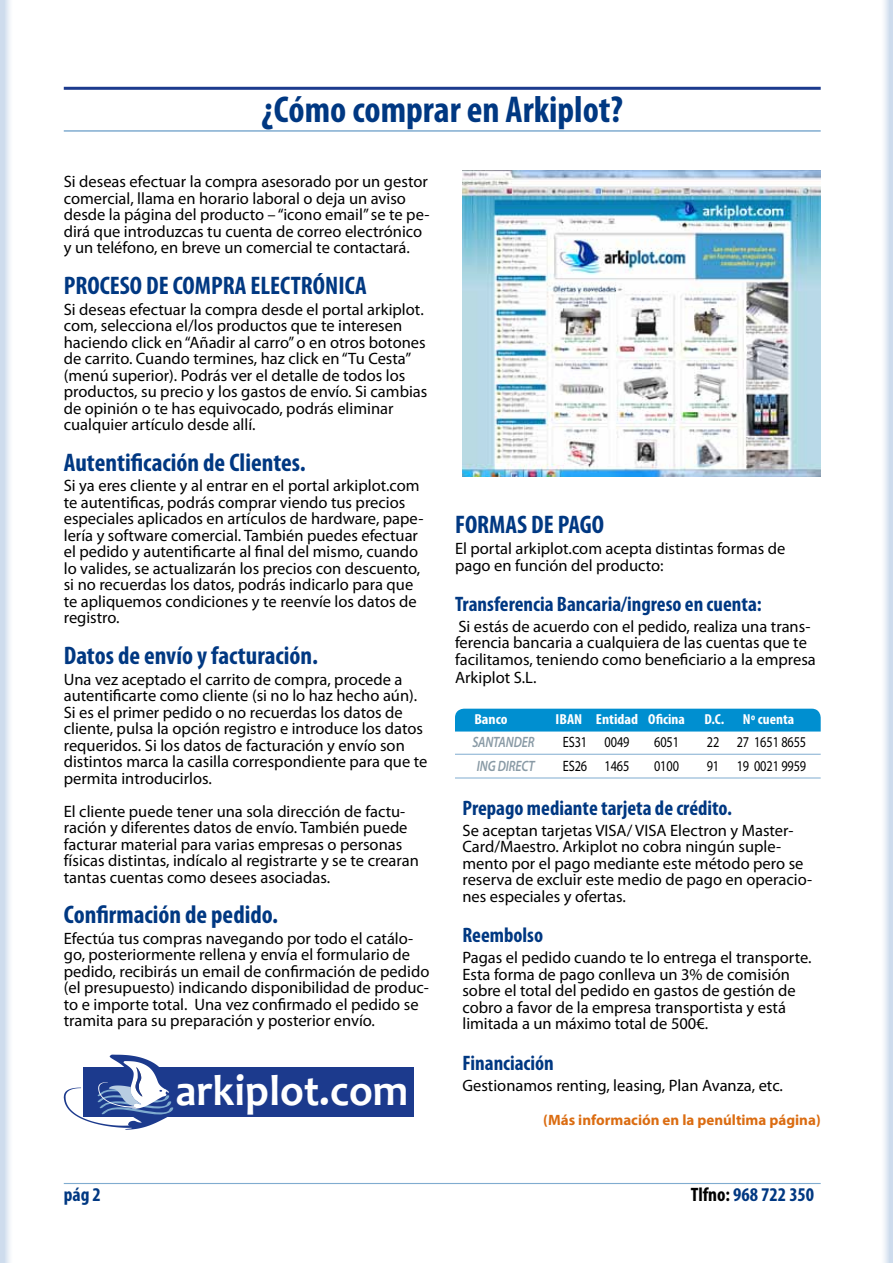
<style>
.page{position:relative;width:893px;height:1263px;background:#fff}
.page>*{position:absolute;margin:0;border:0;box-sizing:border-box;transform-origin:0 0}
.t1{font:700 43.95px "Candara";color:#fff}
.t2{font:700 condensed 37.5px "Myriad Pro";color:#003882}
.t3{font:700 condensed 25.5px "Myriad Pro";color:#003882}
.t4{font:700 condensed 21px "Myriad Pro";color:#003882}
.t5{font:700 condensed 19.5px "Myriad Pro";color:#003882}
.t6{font:16.5px/16.5px "Myriad Pro";color:#000}
.t7{font:15px "Myriad Pro";letter-spacing:-.01em;color:#000;scale:.82 1}
.t8{font:700 15px "Myriad Pro";color:#db6c11}
.t9{font:italic 600 15px "Myriad Pro";letter-spacing:-.01em;color:#899aa5;scale:.82 1}
.t10{font:700 condensed 14.55px "Myriad Pro";color:#fff;scale:1.08 1}
.t11{font:700 condensed 14.55px "Myriad Pro";color:#fff;scale:1.05 1}
.s1{color:#000}
</style>
<div class="page">
<hr style="left:64px;top:1183px;width:757px;height:1px;background:#80acd0">
<svg style="left:0;top:0;width:10px;height:1263px;background:#d9e4f0"></svg>
<svg style="left:884px;top:0;width:9px;height:1263px;background:#dae5f1"></svg>
<hr style="left:64px;top:87px;width:757px;height:3px;background:#1c3a8d">
<hr style="left:64px;top:130px;width:757px;height:2px;background:#80acd0">
<img style="left:462px;top:170px;width:359px;height:306px">
<div style="left:84px;top:1067px;width:330px;height:49px;background:#1c3a8d"></div>
<svg style="left:64px;top:1054px;width:128px;height:76px"></svg>
<div style="left:455px;top:709px;width:366px;height:22px;background:#008fd0"></div>
<hr style="left:455px;top:754px;width:366px;height:1px;background:#80acd0">
<hr style="left:455px;top:778px;width:366px;height:1px;background:#80acd0">
<h2 class="t2" style="left:261px;top:86px;width:363px">¿Cómo comprar en Arkiplot?</h2>
<p class="t6" style="left:64px;top:173px;width:367px">Si deseas efectuar la compra asesorado por un gestor comercial, llama en horario laboral o deja un aviso desde la página del producto – “icono email” se te pe&shy;dirá que introduzcas tu cuenta de correo electrónico y un teléfono, en breve un comercial te contactará.</p>
<h3 class="t3" style="left:64px;top:269px;width:305px">PROCESO DE COMPRA ELECTRÓNICA</h3>
<p class="t6" style="left:64px;top:301px;width:365px">Si deseas efectuar la compra desde el portal arkiplot. com, selecciona el/los productos que te interesen haciendo click en “Añadir al carro” o en otros botones de carrito. Cuando termines, haz click en “Tu Cesta” (menú superior). Podrás ver el detalle de todos los productos, su precio y los gastos de envío. Si cambias de opinión o te has equivocado, podrás eliminar cualquier artículo desde allí.</p>
<h3 class="t3" style="left:64px;top:446px;width:243px">Autentificación de Clientes.</h3>
<p class="t6" style="left:64px;top:477px;width:361px">Si ya eres cliente y al entrar en el portal arkiplot.com te autentificas, podrás comprar viendo tus precios especiales aplicados en artículos de hardware, pape&shy;lería y software comercial. También puedes efectuar el pedido y autentificarte al final del mismo, cuando lo valides, se actualizarán los precios con descuento, si no recuerdas los datos, podrás indicarlo para que te apliquemos condiciones y te reenvíe los datos de registro.</p>
<h3 class="t3" style="left:64px;top:639px;width:256px">Datos de envío y facturación.</h3>
<p class="t6" style="left:64px;top:671px;width:365px">Una vez aceptado el carrito de compra, procede a autentificarte como cliente (si no lo haz hecho aún).<br>Si es el primer pedido o no recuerdas los datos de cliente, pulsa la opción registro e introduce los datos requeridos. Si los datos de facturación y envío son distintos marca la casilla correspondiente para que te permita introducirlos.</p>
<p class="t6" style="left:64px;top:803px;width:357px">El cliente puede tener una sola dirección de factu&shy;ración y diferentes datos de envío. También puede facturar material para varias empresas o personas físicas distintas, indícalo al registrarte y se te crearan tantas cuentas como desees asociadas.</p>
<h3 class="t3" style="left:64px;top:899px;width:216px">Confirmación de pedido.</h3>
<p class="t6" style="left:64px;top:930px;width:367px">Efectúa tus compras navegando por todo el catálo&shy;go, posteriormente rellena y envía el formulario de pedido, recibirás un email de confirmación de pedido (el presupuesto) indicando disponibilidad de produc&shy;to e importe total. Una vez confirmado el pedido se tramita para su preparación y posterior envío.</p>
<h1 class="t1" style="left:175px;top:1063px;width:234px">arkiplot.com</h1>
<h3 class="t3" style="left:455px;top:509px;width:151px">FORMAS DE PAGO</h3>
<p class="t6" style="left:455px;top:540px;width:332px">El portal arkiplot.com acepta distintas formas de pago en función del producto:</p>
<p class="t4" style="left:455px;top:591px;width:308px">Transferencia Bancaria/ingreso en cuenta:</p>
<p class="t6" style="left:455px;top:618px;width:362px">Si estás de acuerdo con el pedido, realiza una trans&shy;ferencia bancaria a cualquiera de las cuentas que te facilitamos, teniendo como beneficiario a la empresa</p>
<p class="t6" style="left:455px;top:669px;width:83px">Arkiplot S.L.</p>
<p class="t10" style="left:474px;top:710px;width:32px">Banco</p>
<p class="t10" style="left:556px;top:710px;width:121px">IBAN Entidad Oficina</p>
<p class="t11" style="left:704px;top:710px;width:21px">D.C.</p>
<p class="t11" style="left:743px;top:710px;width:50px">Nº cuenta</p>
<p class="t9" style="left:472px;top:733px;width:77px">SANTANDER</p>
<p class="t7" style="left:563px;top:733px;width:83px">ES31 0049</p>
<p class="t7" style="left:654px;top:733px;width:32px">6051</p>
<p class="t7" style="left:707px;top:733px;width:123px">22 27 1651 8655</p>
<p class="t9" style="left:477px;top:757px;width:72px">ING DIRECT</p>
<p class="t7" style="left:563px;top:757px;width:83px">ES26 1465</p>
<p class="t7" style="left:654px;top:757px;width:32px">0100</p>
<p class="t7" style="left:707px;top:757px;width:123px">91 19 0021 9959</p>
<p class="t4" style="left:462px;top:795px;width:271px">Prepago mediante tarjeta de crédito.</p>
<p class="t6" style="left:462px;top:822px;width:351px">Se aceptan tarjetas VISA/ VISA Electron y Master-Card/Maestro. Arkiplot no cobra ningún suple&shy;mento por el pago mediante este método pero se reserva de excluir este medio de pago en operacio&shy;nes especiales y ofertas.</p>
<p class="t4" style="left:462px;top:922px;width:82px">Reembolso</p>
<p class="t6" style="left:462px;top:949px;width:351px">Pagas el pedido cuando te lo entrega el transporte.<br>Esta forma de pago conlleva un 3% de comisión sobre el total del pedido en gastos de gestión de cobro a favor de la empresa transportista y está limitada a un máximo total de 500€.</p>
<p class="t4" style="left:462px;top:1050px;width:93px">Financiación</p>
<p class="t6" style="left:462px;top:1076px;width:322px">Gestionamos renting, leasing, Plan Avanza, etc.</p>
<p class="t8" style="left:543px;top:1110px;width:279px">(Más información en la penúltima página)</p>
<p class="t5" style="left:64px;top:1182px;width:39px">pág 2</p>
<p class="t5" style="left:691px;top:1182px;width:125px"><span class="s1">Tlfno:</span> 968 722 350</p>
</div>
